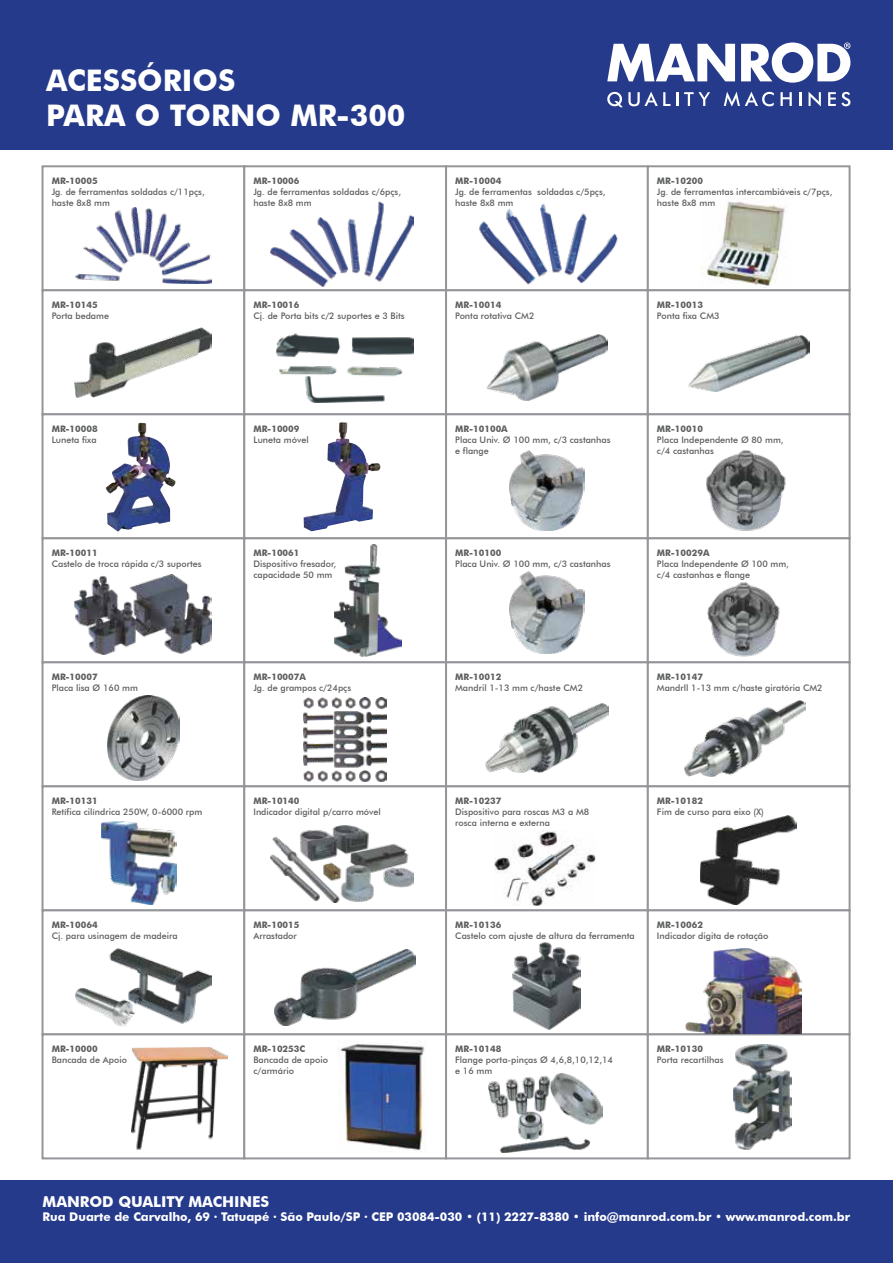
<style>
.page{position:relative;width:893px;height:1263px;background:#fff}
.page>*{position:absolute;margin:0;border:0;box-sizing:border-box;transform-origin:0 0}
.t1{font:700 29.7px/35.7px "Futura BT";color:#fff}
.t2{font:700 15px "Futura BT";letter-spacing:-.005em;color:#fff}
.t3{font:700 12px "Futura BT";letter-spacing:-.005em;color:#fff}
.t4{font:500 9px/10.8px "Futura BT";color:#5d5e5e}
.t5{font:700 9px "Futura BT";color:#5d5e5e}
</style>
<div class="page">
<div style="left:0;top:0;width:893px;height:150px;background:#263a8b"></div>
<div style="left:0;top:1180px;width:893px;height:83px;background:#263a8b"></div>
<div style="left:42px;top:165px;width:203px;height:126px;background:#fff;border:2px solid #939598"></div>
<div style="left:42px;top:289px;width:203px;height:126px;background:#fff;border:2px solid #939598"></div>
<div style="left:42px;top:413px;width:203px;height:126px;background:#fff;border:2px solid #939598"></div>
<div style="left:42px;top:537px;width:203px;height:126px;background:#fff;border:2px solid #939598"></div>
<div style="left:42px;top:661px;width:203px;height:126px;background:#fff;border:2px solid #939598"></div>
<div style="left:42px;top:785px;width:203px;height:126px;background:#fff;border:2px solid #939598"></div>
<div style="left:42px;top:909px;width:203px;height:126px;background:#fff;border:2px solid #939598"></div>
<div style="left:42px;top:1033px;width:203px;height:126px;background:#fff;border:2px solid #939598"></div>
<div style="left:243px;top:165px;width:204px;height:126px;background:#fff;border:2px solid #939598"></div>
<div style="left:243px;top:289px;width:204px;height:126px;background:#fff;border:2px solid #939598"></div>
<div style="left:243px;top:413px;width:204px;height:126px;background:#fff;border:2px solid #939598"></div>
<div style="left:243px;top:537px;width:204px;height:126px;background:#fff;border:2px solid #939598"></div>
<div style="left:243px;top:661px;width:204px;height:126px;background:#fff;border:2px solid #939598"></div>
<div style="left:243px;top:785px;width:204px;height:126px;background:#fff;border:2px solid #939598"></div>
<div style="left:243px;top:909px;width:204px;height:126px;background:#fff;border:2px solid #939598"></div>
<div style="left:243px;top:1033px;width:204px;height:126px;background:#fff;border:2px solid #939598"></div>
<div style="left:445px;top:165px;width:204px;height:126px;background:#fff;border:2px solid #939598"></div>
<div style="left:445px;top:289px;width:204px;height:126px;background:#fff;border:2px solid #939598"></div>
<div style="left:445px;top:413px;width:204px;height:126px;background:#fff;border:2px solid #939598"></div>
<div style="left:445px;top:537px;width:204px;height:126px;background:#fff;border:2px solid #939598"></div>
<div style="left:445px;top:661px;width:204px;height:126px;background:#fff;border:2px solid #939598"></div>
<div style="left:445px;top:785px;width:204px;height:126px;background:#fff;border:2px solid #939598"></div>
<div style="left:445px;top:909px;width:204px;height:126px;background:#fff;border:2px solid #939598"></div>
<div style="left:445px;top:1033px;width:204px;height:126px;background:#fff;border:2px solid #939598"></div>
<div style="left:647px;top:165px;width:204px;height:126px;background:#fff;border:2px solid #939598"></div>
<div style="left:647px;top:289px;width:204px;height:126px;background:#fff;border:2px solid #939598"></div>
<div style="left:647px;top:413px;width:204px;height:126px;background:#fff;border:2px solid #939598"></div>
<div style="left:647px;top:537px;width:204px;height:126px;background:#fff;border:2px solid #939598"></div>
<div style="left:647px;top:661px;width:204px;height:126px;background:#fff;border:2px solid #939598"></div>
<div style="left:647px;top:785px;width:204px;height:126px;background:#fff;border:2px solid #939598"></div>
<div style="left:647px;top:909px;width:204px;height:126px;background:#fff;border:2px solid #939598"></div>
<div style="left:647px;top:1033px;width:204px;height:126px;background:#fff;border:2px solid #939598"></div>
<img style="left:76px;top:208px;width:135px;height:75px">
<img style="left:271px;top:201px;width:142px;height:86px">
<img style="left:477px;top:203px;width:149px;height:89px">
<img style="left:700px;top:201px;width:85px;height:85px">
<img style="left:75px;top:327px;width:137px;height:71px">
<img style="left:277px;top:333px;width:136px;height:69px">
<img style="left:486px;top:335px;width:122px;height:66px">
<img style="left:688px;top:335px;width:121px;height:57px">
<img style="left:105px;top:423px;width:71px;height:109px">
<img style="left:304px;top:422px;width:77px;height:109px">
<img style="left:510px;top:450px;width:74px;height:81px">
<img style="left:701px;top:450px;width:92px;height:87px">
<img style="left:75px;top:575px;width:137px;height:79px">
<img style="left:335px;top:544px;width:66px;height:112px">
<img style="left:509px;top:572px;width:76px;height:82px">
<img style="left:703px;top:582px;width:84px;height:79px">
<img style="left:107px;top:696px;width:73px;height:84px">
<img style="left:303px;top:698px;width:84px;height:83px">
<img style="left:485px;top:704px;width:123px;height:68px">
<img style="left:685px;top:701px;width:120px;height:76px">
<img style="left:101px;top:821px;width:75px;height:84px">
<img style="left:271px;top:825px;width:143px;height:78px">
<img style="left:494px;top:831px;width:102px;height:75px">
<img style="left:701px;top:816px;width:96px;height:89px">
<img style="left:75px;top:948px;width:136px;height:78px">
<img style="left:275px;top:949px;width:141px;height:76px">
<img style="left:513px;top:943px;width:68px;height:86px">
<img style="left:686px;top:948px;width:116px;height:85px">
<img style="left:131px;top:1047px;width:97px;height:103px">
<img style="left:338px;top:1044px;width:87px;height:107px">
<img style="left:488px;top:1073px;width:114px;height:80px">
<img style="left:733px;top:1044px;width:58px;height:106px">
<svg style="left:607px;top:92px;width:63px;height:15px"></svg>
<svg style="left:676px;top:92px;width:2px;height:14px"></svg>
<svg style="left:684px;top:92px;width:26px;height:14px"></svg>
<svg style="left:724px;top:92px;width:50px;height:15px"></svg>
<svg style="left:780px;top:92px;width:12px;height:14px"></svg>
<svg style="left:799px;top:92px;width:2px;height:14px"></svg>
<svg style="left:809px;top:92px;width:12px;height:15px"></svg>
<svg style="left:828px;top:92px;width:22px;height:14px"></svg>
<svg style="left:607px;top:44px;width:128px;height:37px"></svg>
<svg style="left:741px;top:43px;width:109px;height:40px"></svg>
<h1 class="t1" style="left:46px;top:62px;width:361px">ACESSÓRIOS<br>PARA O TORNO MR-300</h1>
<p class="t5" style="left:52px;top:176px;width:48px">MR-10005</p>
<p class="t4" style="left:52px;top:186px;width:155px">Jg. de ferramentas soldadas c/11pçs, haste 8x8 mm</p>
<p class="t5" style="left:253px;top:176px;width:48px">MR-10006</p>
<p class="t4" style="left:253px;top:186px;width:149px">Jg. de ferramentas soldadas c/6pçs, haste 8x8 mm</p>
<p class="t5" style="left:455px;top:176px;width:48px">MR-10004</p>
<p class="t4" style="left:455px;top:186px;width:152px">Jg. de ferramentas soldadas c/5pçs, haste 8x8 mm</p>
<p class="t5" style="left:657px;top:176px;width:48px">MR-10200</p>
<p class="t4" style="left:657px;top:186px;width:177px">Jg. de ferramentas intercambiáveis c/7pçs, haste 8x8 mm</p>
<p class="t5" style="left:52px;top:300px;width:48px">MR-10145</p>
<p class="t4" style="left:52px;top:310px;width:59px">Porta bedame</p>
<p class="t5" style="left:253px;top:300px;width:48px">MR-10016</p>
<p class="t4" style="left:253px;top:310px;width:153px">Cj. de Porta bits c/2 suportes e 3 Bits</p>
<p class="t5" style="left:455px;top:300px;width:48px">MR-10014</p>
<p class="t4" style="left:455px;top:310px;width:81px">Ponta rotativa CM2</p>
<p class="t5" style="left:657px;top:300px;width:48px">MR-10013</p>
<p class="t4" style="left:657px;top:310px;width:64px">Ponta fixa CM3</p>
<p class="t5" style="left:52px;top:424px;width:48px">MR-10008</p>
<p class="t4" style="left:52px;top:434px;width:46px">Luneta fixa</p>
<p class="t5" style="left:253px;top:424px;width:48px">MR-10009</p>
<p class="t4" style="left:253px;top:434px;width:57px">Luneta móvel</p>
<p class="t5" style="left:455px;top:424px;width:54px">MR-10100A</p>
<p class="t4" style="left:455px;top:434px;width:157px">Placa Univ. Ø 100 mm, c/3 castanhas e flange</p>
<p class="t5" style="left:657px;top:424px;width:48px">MR-10010</p>
<p class="t4" style="left:657px;top:434px;width:128px">Placa Independente Ø 80 mm, c/4 castanhas</p>
<p class="t5" style="left:52px;top:548px;width:48px">MR-10011</p>
<p class="t4" style="left:52px;top:558px;width:151px">Castelo de troca rápida c/3 suportes</p>
<p class="t5" style="left:253px;top:548px;width:48px">MR-10061</p>
<p class="t4" style="left:253px;top:558px;width:84px">Dispositivo fresador, capacidade 50 mm</p>
<p class="t5" style="left:455px;top:548px;width:48px">MR-10100</p>
<p class="t4" style="left:455px;top:558px;width:157px">Placa Univ. Ø 100 mm, c/3 castanhas</p>
<p class="t5" style="left:657px;top:548px;width:54px">MR-10029A</p>
<p class="t4" style="left:657px;top:558px;width:134px">Placa Independente Ø 100 mm, c/4 castanhas e flange</p>
<p class="t5" style="left:52px;top:672px;width:48px">MR-10007</p>
<p class="t4" style="left:52px;top:682px;width:88px">Placa lisa Ø 160 mm</p>
<p class="t5" style="left:253px;top:672px;width:54px">MR-10007A</p>
<p class="t4" style="left:253px;top:682px;width:99px">Jg. de grampos c/24pçs</p>
<p class="t5" style="left:455px;top:672px;width:48px">MR-10012</p>
<p class="t4" style="left:455px;top:682px;width:129px">Mandril 1-13 mm c/haste CM2</p>
<p class="t5" style="left:657px;top:672px;width:48px">MR-10147</p>
<p class="t4" style="left:657px;top:682px;width:167px">Mandrll 1-13 mm c/haste giratória CM2</p>
<p class="t5" style="left:52px;top:796px;width:48px">MR-10131</p>
<p class="t4" style="left:52px;top:806px;width:152px">Retífica cilíndrica 250W, 0-6000 rpm</p>
<p class="t5" style="left:253px;top:796px;width:48px">MR-10140</p>
<p class="t4" style="left:253px;top:806px;width:129px">Indicador digital p/carro móvel</p>
<p class="t5" style="left:455px;top:796px;width:48px">MR-10237</p>
<p class="t4" style="left:455px;top:806px;width:136px">Dispositivo para roscas M3 a M8 rosca interna e externa</p>
<p class="t5" style="left:657px;top:796px;width:48px">MR-10182</p>
<p class="t4" style="left:657px;top:806px;width:108px">Fim de curso para eixo (X)</p>
<p class="t5" style="left:52px;top:920px;width:48px">MR-10064</p>
<p class="t4" style="left:52px;top:930px;width:128px">Cj. para usinagem de madeira</p>
<p class="t5" style="left:253px;top:920px;width:48px">MR-10015</p>
<p class="t4" style="left:253px;top:930px;width:45px">Arrastador</p>
<p class="t5" style="left:455px;top:920px;width:48px">MR-10136</p>
<p class="t4" style="left:455px;top:930px;width:181px">Castelo com ajuste de altura da ferramenta</p>
<p class="t5" style="left:657px;top:920px;width:48px">MR-10062</p>
<p class="t4" style="left:657px;top:930px;width:113px">Indicador digita de rotação</p>
<p class="t5" style="left:52px;top:1044px;width:48px">MR-10000</p>
<p class="t4" style="left:52px;top:1054px;width:77px">Bancada de Apoio</p>
<p class="t5" style="left:253px;top:1044px;width:53px">MR-10253C</p>
<p class="t4" style="left:253px;top:1054px;width:76px">Bancada de apoio c/armário</p>
<p class="t5" style="left:455px;top:1044px;width:48px">MR-10148</p>
<p class="t4" style="left:455px;top:1054px;width:159px">Flange porta-pinças Ø 4,6,8,10,12,14 e 16 mm</p>
<p class="t5" style="left:657px;top:1044px;width:48px">MR-10130</p>
<p class="t4" style="left:657px;top:1054px;width:68px">Porta recartilhas</p>
<h2 class="t2" style="left:43px;top:1192px;width:228px">MANROD QUALITY MACHINES</h2>
<h3 class="t3" style="left:43px;top:1209px;width:809px">Rua Duarte de Carvalho, 69 ∙ Tatuapé ∙ São Paulo/SP ∙ CEP 03084-030 • (11) 2227-8380 • info@manrod.com.br • www.manrod.com.br</h3>
</div>
